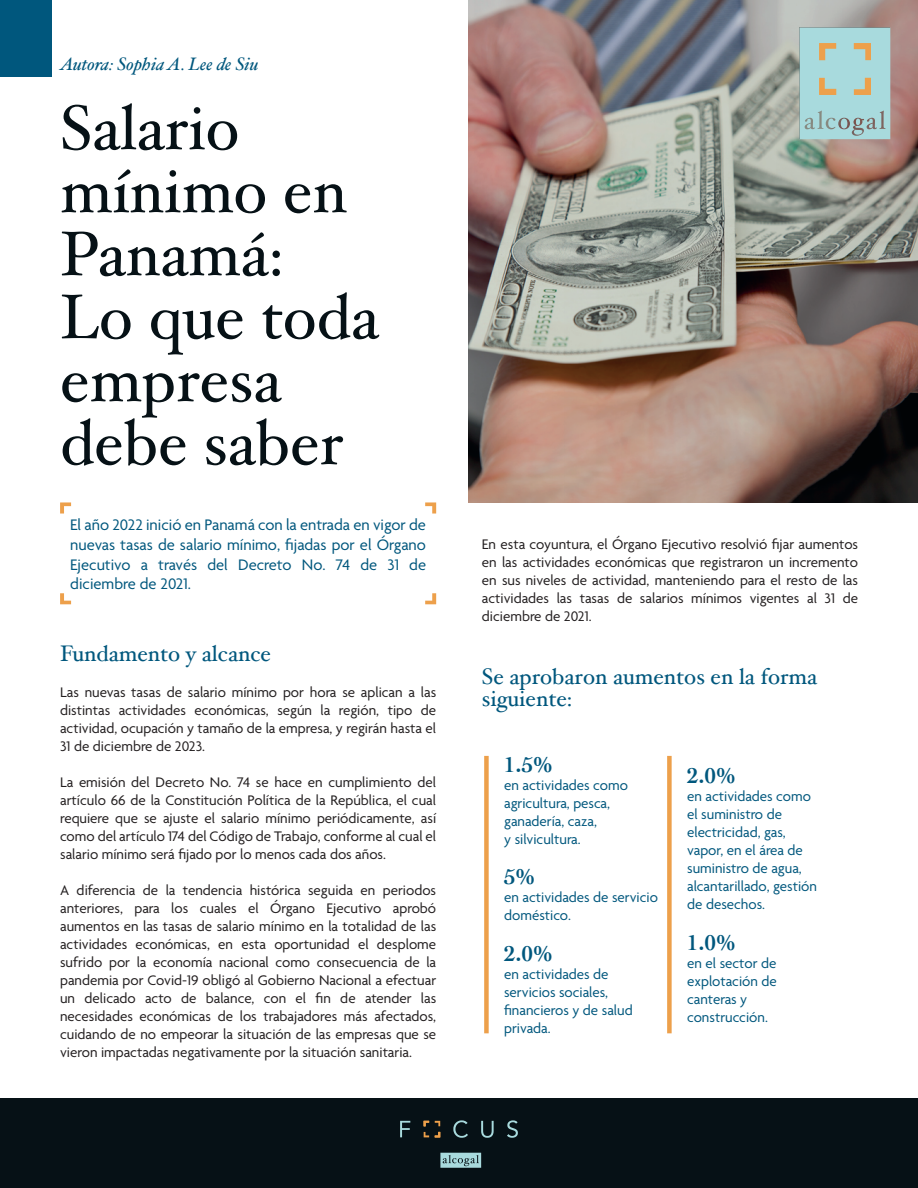
<style>
.page{position:relative;width:918px;height:1188px;background:#fff}
.page>*{position:absolute;margin:0;border:0;box-sizing:border-box;transform-origin:0 0}
.t1{font:63px/63px "Hoefler Text";color:#061116}
.t2{font:22.5px/22.5px "Hoefler Text";color:#00577d}
.t3{font:700 22.5px "Cochin";color:#00577d}
.t4{font:italic 18px "Hoefler Text";color:#00577d}
.t5{font:16.5px/19.8px "Agenda";color:#00577d;text-align:justify}
.t6{font:15px/18px "Agenda";color:#231f20;text-align:justify}
.t7{font:15px/18px "Agenda";color:#00577d}
</style>
<div class="page">
<img style="left:469px;top:0;width:449px;height:502px">
<div style="left:0;top:1099px;width:918px;height:89px;background:#061116"></div>
<svg style="left:440px;top:1153px;width:41px;height:15px"></svg>
<svg style="left:400px;top:1121px;width:10px;height:16px"></svg>
<svg style="left:453px;top:1120px;width:15px;height:18px"></svg>
<svg style="left:481px;top:1121px;width:13px;height:17px"></svg>
<svg style="left:507px;top:1120px;width:11px;height:18px"></svg>
<svg style="left:424px;top:1121px;width:5px;height:5px"></svg>
<svg style="left:435px;top:1132px;width:5px;height:5px"></svg>
<svg style="left:424px;top:1132px;width:5px;height:5px"></svg>
<svg style="left:435px;top:1121px;width:5px;height:5px"></svg>
<svg style="left:800px;top:28px;width:90px;height:111px;background:#abd2ce"></svg>
<div style="left:0;top:0;width:52px;height:76px;background:#00577d"></div>
<svg style="left:60px;top:502px;width:11px;height:12px"></svg>
<svg style="left:425px;top:593px;width:11px;height:11px"></svg>
<svg style="left:425px;top:502px;width:11px;height:12px"></svg>
<svg style="left:60px;top:593px;width:11px;height:11px"></svg>
<div style="left:484px;top:756px;width:5px;height:277px;background:#eda04b"></div>
<div style="left:667px;top:756px;width:5px;height:277px;background:#eda04b"></div>
<p class="t4" style="left:60px;top:54px;width:200px">Autora: Sophia A. Lee de Siu</p>
<h1 class="t1" style="left:60px;top:96px;width:320px">Salario mínimo en<br>Panamá:<br>Lo que toda empresa debe saber</h1>
<p class="t5" style="left:70px;top:516px;width:357px">El año 2022 inició en Panamá con la entrada en vigor de nuevas tasas de salario mínimo, fijadas por el Órgano Ejecutivo a través del Decreto No. 74 de 31 de diciembre de 2021.</p>
<h2 class="t2" style="left:60px;top:642px;width:213px">Fundamento y alcance</h2>
<p class="t6" style="left:60px;top:684px;width:378px">Las nuevas tasas de salario mínimo por hora se aplican a las distintas actividades económicas, según la región, tipo de actividad, ocupación y tamaño de la empresa, y regirán hasta el 31 de diciembre de 2023.</p>
<p class="t6" style="left:60px;top:774px;width:378px">La emisión del Decreto No. 74 se hace en cumplimiento del artículo 66 de la Constitución Política de la República, el cual requiere que se ajuste el salario mínimo periódicamente, así como del artículo 174 del Código de Trabajo, conforme al cual el salario mínimo será fijado por lo menos cada dos años.</p>
<p class="t6" style="left:60px;top:882px;width:378px">A diferencia de la tendencia histórica seguida en periodos anteriores, para los cuales el Órgano Ejecutivo aprobó aumentos en las tasas de salario mínimo en la totalidad de las actividades económicas, en esta oportunidad el desplome sufrido por la economía nacional como consecuencia de la pandemia por Covid-19 obligó al Gobierno Nacional a efectuar un delicado acto de balance, con el fin de atender las necesidades económicas de los trabajadores más afectados, cuidando de no empeorar la situación de las empresas que se vieron impactadas negativamente por la situación sanitaria.</p>
<p class="t6" style="left:482px;top:536px;width:378px">En esta coyuntura, el Órgano Ejecutivo resolvió fijar aumentos en las actividades económicas que registraron un incremento en sus niveles de actividad, manteniendo para el resto de las actividades las tasas de salarios mínimos vigentes al 31 de diciembre de 2021.</p>
<h2 class="t2" style="left:482px;top:665px;width:337px">Se aprobaron aumentos en la forma siguiente:</h2>
<h2 class="t3" style="left:504px;top:749px;width:51px">1.5%</h2>
<p class="t7" style="left:504px;top:777px;width:125px">en actividades como agricultura, pesca, ganadería, caza,<br>y silvicultura.</p>
<h2 class="t3" style="left:504px;top:862px;width:33px">5%</h2>
<p class="t7" style="left:504px;top:890px;width:155px">en actividades de servicio doméstico.</p>
<h2 class="t3" style="left:504px;top:938px;width:51px">2.0%</h2>
<p class="t7" style="left:504px;top:966px;width:130px">en actividades de servicios sociales, financieros y de salud privada.</p>
<h2 class="t3" style="left:687px;top:761px;width:51px">2.0%</h2>
<p class="t7" style="left:687px;top:788px;width:131px">en actividades como el suministro de electricidad, gas, vapor, en el área de suministro de agua, alcantarillado, gestión de desechos.</p>
<h2 class="t3" style="left:687px;top:927px;width:51px">1.0%</h2>
<p class="t7" style="left:687px;top:955px;width:91px">en el sector de explotación de canteras y construcción.</p>
</div>
